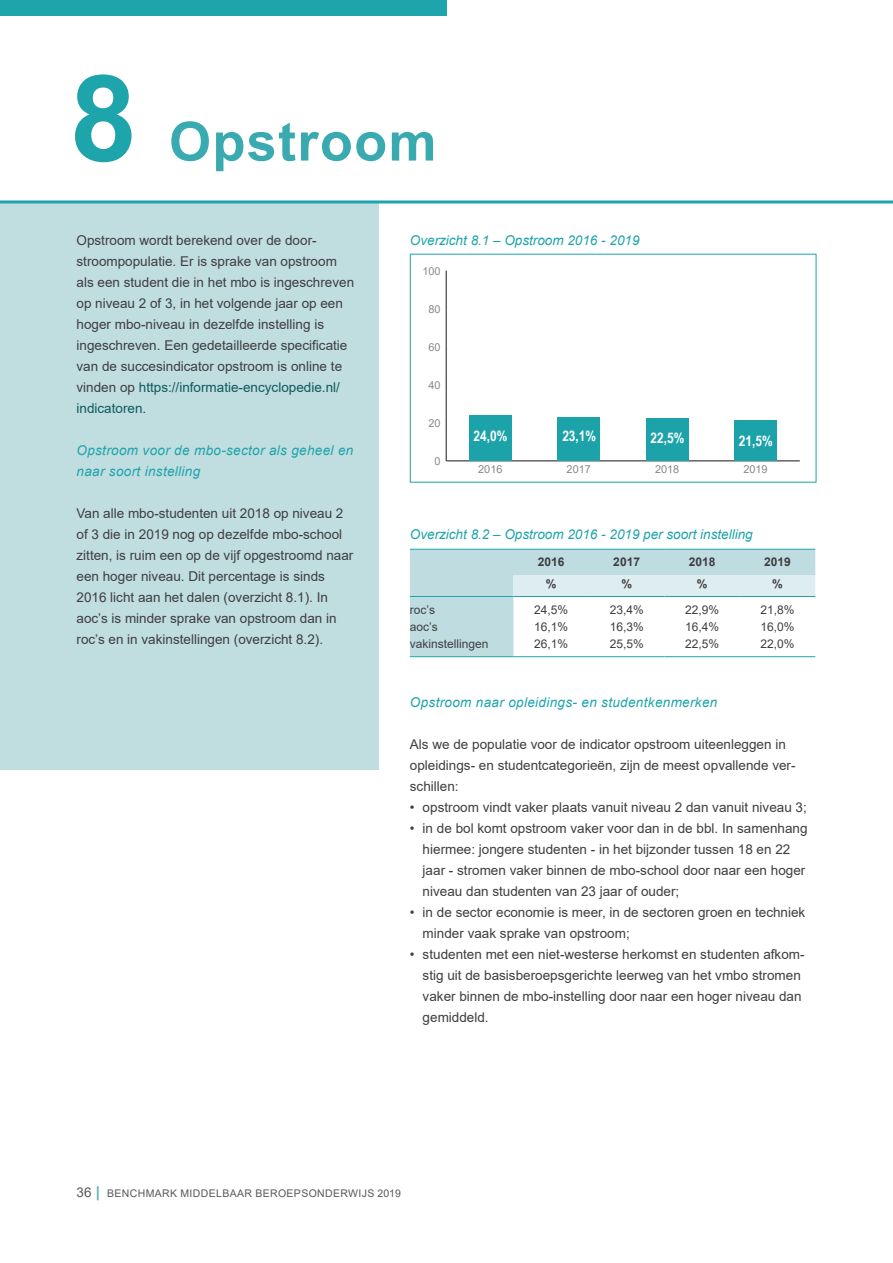
<style>
.page{position:relative;width:893px;height:1263px;background:#fff}
.page>*{position:absolute;margin:0;border:0;box-sizing:border-box;transform-origin:0 0}
.Heading_1{font:700 120px "Arial";color:#1ea4ab}
.kop{font:700 54px "Arial";letter-spacing:.025em;color:#3aaab1}
.t1{font:700 14.55px "Arial Narrow";color:#fff}
.hoofdtekst{font:13.5px/21px "Arial";color:#3e3e3f}
.subpar{font:italic 13.5px/21px "Arial";letter-spacing:.025em;color:#1ea4ab}
.tabelkop{font:italic 13.5px "Arial";color:#1ea4ab}
.t2{font:12px "Arial";color:#3e3e3f}
.t3{font:700 12px "Arial";color:#3e3e3f}
.t4{font:10.95px "Arial";color:#86888b}
.t5{font:10.5px "Arial";letter-spacing:.035em;color:#57585a}
.s1{color:#0e5a5e}
.s2{font-size:13.5px}
.s3{font-weight:700;font-size:15px;color:#5cb1b8}
</style>
<div class="page">
<div style="left:0;top:0;width:446px;height:16px;background:#1ea4ab"></div>
<div style="left:0;top:201px;width:378px;height:569px;background:#c0dde0"></div>
<hr style="left:0;top:200px;width:893px;height:3px;background:#1ea4ab">
<hr style="left:446px;top:461px;width:354px;height:1px;background:#231f20">
<hr style="left:446px;top:271px;width:1px;height:190px;background:#231f20">
<div style="left:469px;top:415px;width:43px;height:46px;background:#1ca3aa"></div>
<div style="left:558px;top:417px;width:42px;height:44px;background:#1ca3aa"></div>
<div style="left:646px;top:418px;width:42px;height:43px;background:#1ca3aa"></div>
<div style="left:734px;top:420px;width:43px;height:41px;background:#1ca3aa"></div>
<svg style="left:410px;top:550px;width:405px;height:106px"></svg>
<hr style="left:410px;top:596px;width:103px;height:1px;background:#1ea4ab">
<hr style="left:513px;top:596px;width:76px;height:1px;background:#1ea4ab">
<hr style="left:589px;top:596px;width:75px;height:1px;background:#1ea4ab">
<hr style="left:664px;top:596px;width:76px;height:1px;background:#1ea4ab">
<hr style="left:740px;top:596px;width:75px;height:1px;background:#1ea4ab">
<hr style="left:410px;top:656px;width:103px;height:1px;background:#1ea4ab">
<hr style="left:513px;top:656px;width:76px;height:1px;background:#1ea4ab">
<hr style="left:589px;top:656px;width:75px;height:1px;background:#1ea4ab">
<hr style="left:664px;top:656px;width:76px;height:1px;background:#1ea4ab">
<hr style="left:740px;top:656px;width:75px;height:1px;background:#1ea4ab">
<hr style="left:410px;top:549px;width:103px;height:1px;background:#1ea4ab">
<hr style="left:513px;top:549px;width:76px;height:1px;background:#1ea4ab">
<hr style="left:589px;top:549px;width:75px;height:1px;background:#1ea4ab">
<hr style="left:664px;top:549px;width:76px;height:1px;background:#1ea4ab">
<hr style="left:740px;top:549px;width:75px;height:1px;background:#1ea4ab">
<p class="Heading_1" style="left:70px;top:34px;width:68px">8</p>
<p class="kop" style="left:169px;top:104px;width:269px">Opstroom</p>
<p class="hoofdtekst" style="left:77px;top:229px;width:279px">Opstroom wordt berekend over de door&shy;stroompopulatie. Er is sprake van opstroom als een student die in het mbo is ingeschreven op niveau 2 of 3, in het volgende jaar op een hoger mbo-niveau in dezelfde instelling is ingeschreven. Een gedetailleerde specificatie van de succesindicator opstroom is online te vinden op <span class="s1">https://informatie-encyclopedie.nl/ indicatoren</span>.</p>
<p class="subpar" style="left:77px;top:439px;width:278px">Opstroom voor de mbo-sector als geheel en naar soort instelling</p>
<p class="hoofdtekst" style="left:77px;top:502px;width:278px">Van alle mbo-studenten uit 2018 op niveau 2 of 3 die in 2019 nog op dezelfde mbo-school zitten, is ruim een op de vijf opgestroomd naar een hoger niveau. Dit percentage is sinds 2016 licht aan het dalen (overzicht 8.1). In aoc’s is minder sprake van opstroom dan in roc’s en in vakinstellingen (overzicht 8.2).</p>
<p class="tabelkop" style="left:410px;top:231px;width:231px">Overzicht 8.1 – Opstroom 2016 - 2019</p>
<p class="t4" style="left:422px;top:264px;width:20px">100</p>
<p class="t4" style="left:428px;top:302px;width:14px">80</p>
<p class="t4" style="left:428px;top:340px;width:14px">60</p>
<p class="t4" style="left:428px;top:378px;width:14px">40</p>
<p class="t4" style="left:428px;top:416px;width:14px">20</p>
<p class="t4" style="left:435px;top:454px;width:8px">0</p>
<p class="t1" style="left:473px;top:425px;width:35px">24,0%</p>
<p class="t1" style="left:562px;top:425px;width:35px">23,1%</p>
<p class="t1" style="left:650px;top:427px;width:35px">22,5%</p>
<p class="t1" style="left:739px;top:429px;width:35px">21,5%</p>
<p class="t4" style="left:478px;top:461px;width:26px">2016</p>
<p class="t4" style="left:567px;top:461px;width:26px">2017</p>
<p class="t4" style="left:655px;top:461px;width:26px">2018</p>
<p class="t4" style="left:743px;top:461px;width:26px">2019</p>
<p class="tabelkop" style="left:410px;top:525px;width:344px">Overzicht 8.2 – Opstroom 2016 - 2019 per soort instelling</p>
<p class="t3" style="left:538px;top:554px;width:28px">2016</p>
<p class="t3" style="left:613px;top:554px;width:28px">2017</p>
<p class="t3" style="left:689px;top:554px;width:28px">2018</p>
<p class="t3" style="left:764px;top:554px;width:28px">2019</p>
<p class="t3" style="left:546px;top:575px;width:12px">%</p>
<p class="t3" style="left:621px;top:575px;width:12px">%</p>
<p class="t3" style="left:697px;top:575px;width:12px">%</p>
<p class="t3" style="left:772px;top:575px;width:12px">%</p>
<p class="t2" style="left:410px;top:601px;width:27px">roc’s</p>
<p class="t2" style="left:534px;top:601px;width:36px">24,5%</p>
<p class="t2" style="left:610px;top:601px;width:36px">23,4%</p>
<p class="t2" style="left:685px;top:601px;width:36px">22,9%</p>
<p class="t2" style="left:761px;top:601px;width:36px">21,8%</p>
<p class="t2" style="left:410px;top:618px;width:29px">aoc’s</p>
<p class="t2" style="left:534px;top:618px;width:36px">16,1%</p>
<p class="t2" style="left:610px;top:618px;width:36px">16,3%</p>
<p class="t2" style="left:685px;top:618px;width:36px">16,4%</p>
<p class="t2" style="left:761px;top:618px;width:36px">16,0%</p>
<p class="t2" style="left:410px;top:636px;width:80px">vakinstellingen</p>
<p class="t2" style="left:534px;top:636px;width:36px">26,1%</p>
<p class="t2" style="left:610px;top:636px;width:36px">25,5%</p>
<p class="t2" style="left:685px;top:636px;width:36px">22,5%</p>
<p class="t2" style="left:761px;top:636px;width:36px">22,0%</p>
<p class="subpar" style="left:410px;top:691px;width:309px">Opstroom naar opleidings- en studentkenmerken</p>
<p class="hoofdtekst" style="left:410px;top:733px;width:387px">Als we de populatie voor de indicator opstroom uiteenleggen in opleidings- en studentcategorieën, zijn de meest opvallende ver&shy;schillen:</p>
<p class="hoofdtekst" style="left:410px;top:796px;width:398px">• opstroom vindt vaker plaats vanuit niveau 2 dan vanuit niveau 3;</p>
<p class="hoofdtekst" style="left:423px;top:817px;width:386px;text-indent:-13px">• in de bol komt opstroom vaker voor dan in de bbl. In samenhang hiermee: jongere studenten - in het bijzonder tussen 18 en 22 jaar - stromen vaker binnen de mbo-school door naar een hoger niveau dan studenten van 23 jaar of ouder;</p>
<p class="hoofdtekst" style="left:423px;top:901px;width:384px;text-indent:-13px">• in de sector economie is meer, in de sectoren groen en techniek minder vaak sprake van opstroom;</p>
<p class="hoofdtekst" style="left:423px;top:943px;width:383px;text-indent:-13px">• studenten met een niet-westerse herkomst en studenten afkom&shy;stig uit de basisberoepsgerichte leerweg van het vmbo stromen vaker binnen de mbo-instelling door naar een hoger niveau dan gemiddeld.</p>
<p class="t5" style="left:77px;top:1186px;width:326px"><span class="s2">36</span> <span class="s3">|</span> BENCHMARK MIDDELBAAR BEROEPSONDERWIJS 2019</p>
</div>
